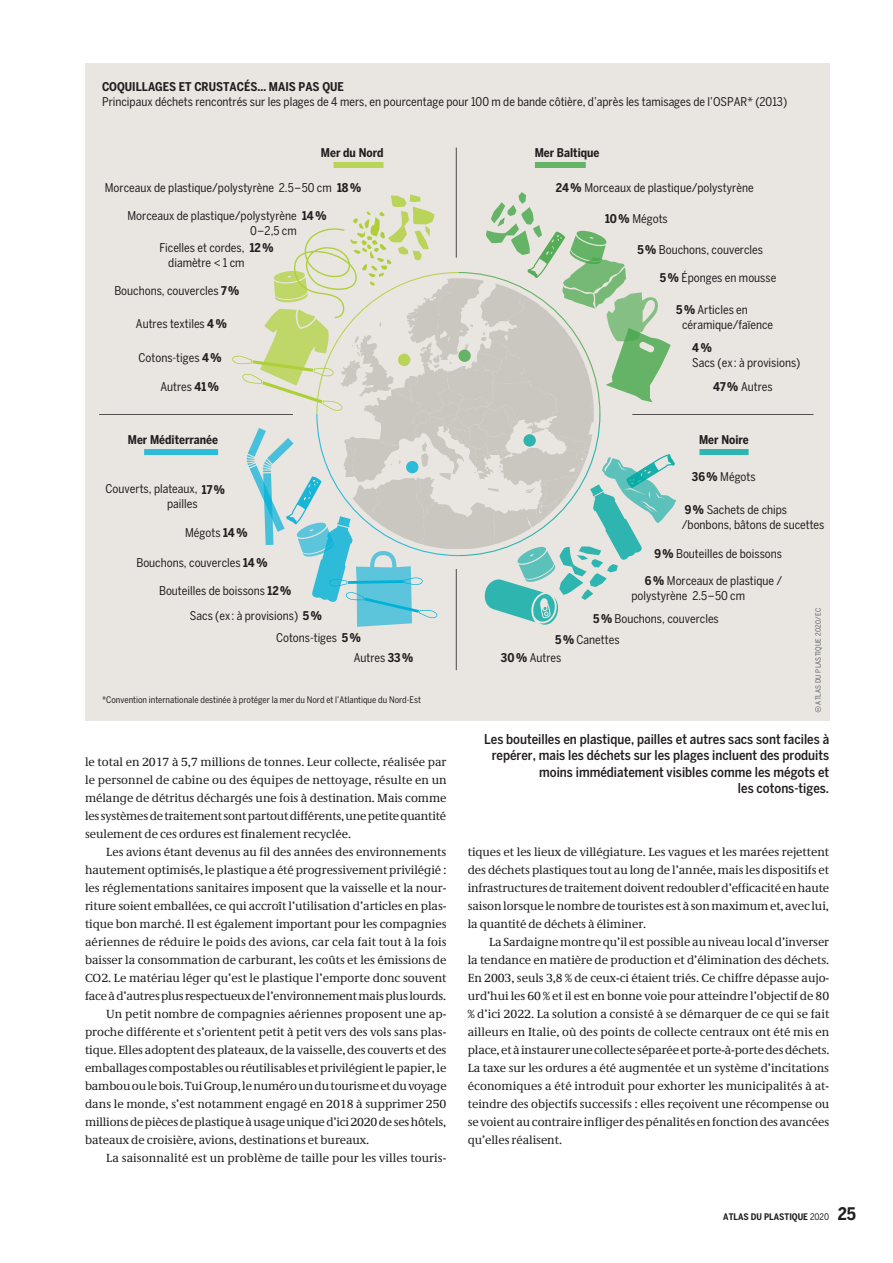
<style>
.page{position:relative;width:893px;height:1263px;background:#fff}
.page>*{position:absolute;margin:0;border:0;box-sizing:border-box;transform-origin:0 0}
.A_caption{font:500 condensed 13.5px/16.5px "Benton Sans";color:#231f20;text-align:right}
.A_text{font:12px/18px "Demos Pro";letter-spacing:-.005em;color:#231f20;text-align:justify}
.A_graphic_text{font:condensed 12px/15px "Benton Sans";color:#231f20}
.A_graphic_text-2{font:700 condensed 12px "Benton Sans";color:#231f20}
.A_graphic_text_small{font:condensed 9px "Benton Sans";color:#231f20}
.t1{font:700 condensed 9px "Benton Sans";color:#231f20}
.A_graphic_credit{font:condensed 7.2px "Benton Sans";letter-spacing:.02em;color:#636366}
.s1{font-weight:700}
.s2{font-weight:400}
.s3{font-size:17.25px}
</style>
<div class="page">
<div style="left:85px;top:64px;width:744px;height:657px;background:#e9e5e0"></div>
<hr style="left:632px;top:414px;width:181px;height:1px;background:#231f20">
<hr style="left:99px;top:414px;width:194px;height:1px;background:#231f20">
<hr style="left:456px;top:569px;width:1px;height:101px;background:#231f20">
<hr style="left:456px;top:148px;width:1px;height:110px;background:#231f20">
<div style="left:334px;top:162px;width:50px;height:6px;background:#b9d458"></div>
<div style="left:144px;top:449px;width:74px;height:6px;background:#2ebbda"></div>
<div style="left:699px;top:449px;width:50px;height:6px;background:#2eb5af"></div>
<div style="left:535px;top:162px;width:51px;height:6px;background:#65b366"></div>
<svg style="left:232px;top:192px;width:444px;height:435px"></svg>
<svg style="left:815px;top:706px;width:6px;height:6px"></svg>
<div style="left:406px;top:461px;width:12px;height:12px;background:#2ebbda;border-radius:50%"></div>
<div style="left:398px;top:354px;width:12px;height:12px;background:#b9d458;border-radius:50%"></div>
<svg style="left:458px;top:350px;width:13px;height:12px"></svg>
<svg style="left:523px;top:434px;width:13px;height:13px"></svg>
<p class="A_graphic_text-2" style="left:102px;top:79px;width:243px">COQUILLAGES ET CRUSTACÉS… MAIS PAS QUE</p>
<p class="A_graphic_text" style="left:102px;top:94px;width:687px">Principaux déchets rencontrés sur les plages de 4 mers, en pourcentage pour 100 m de bande côtière, d’après les tamisages de l’OSPAR* (2013)</p>
<p class="A_graphic_text-2" style="left:321px;top:145px;width:64px">Mer du Nord</p>
<p class="A_graphic_text-2" style="left:535px;top:145px;width:66px">Mer Baltique</p>
<p class="A_graphic_text" style="left:105px;top:181px;width:258px">Morceaux de plastique/polystyrène 2.5–50 cm <span class="s1">18%</span></p>
<p class="A_graphic_text" style="left:127px;top:208px;width:201px">Morceaux de plastique/polystyrène <span class="s1">14%</span></p>
<p class="A_graphic_text" style="left:250px;top:223px;width:48px">0–2,5 cm</p>
<p class="A_graphic_text" style="left:160px;top:240px;width:115px">Ficelles et cordes, <span class="s1">12%</span></p>
<p class="A_graphic_text" style="left:168px;top:255px;width:78px">diamètre &lt; 1 cm</p>
<p class="A_graphic_text" style="left:114px;top:283px;width:126px">Bouchons, couvercles <span class="s1">7%</span></p>
<p class="A_graphic_text" style="left:136px;top:316px;width:92px">Autres textiles <span class="s1">4%</span></p>
<p class="A_graphic_text" style="left:139px;top:350px;width:84px">Cotons-tiges <span class="s1">4%</span></p>
<p class="A_graphic_text" style="left:160px;top:379px;width:60px">Autres <span class="s1">41%</span></p>
<p class="A_graphic_text" style="left:556px;top:181px;width:199px"><span class="s1">24%</span> Morceaux de plastique/polystyrène</p>
<p class="A_graphic_text" style="left:605px;top:211px;width:64px"><span class="s1">10%</span> Mégots</p>
<p class="A_graphic_text" style="left:637px;top:242px;width:127px"><span class="s1">5%</span> Bouchons, couvercles</p>
<p class="A_graphic_text" style="left:660px;top:270px;width:118px"><span class="s1">5%</span> Éponges en mousse</p>
<p class="A_graphic_text" style="left:682px;top:302px;width:93px;text-indent:-6px"><span class="s1">5%</span> Articles en céramique/faïence</p>
<p class="A_graphic_text-2" style="left:692px;top:341px;width:21px">4%</p>
<p class="A_graphic_text" style="left:692px;top:355px;width:110px">Sacs (ex : à provisions)</p>
<p class="A_graphic_text" style="left:713px;top:379px;width:61px"><span class="s1">47%</span> Autres</p>
<p class="A_graphic_text-2" style="left:128px;top:432px;width:92px">Mer Méditerranée</p>
<p class="A_graphic_text-2" style="left:699px;top:432px;width:51px">Mer Noire</p>
<p class="A_graphic_text" style="left:106px;top:481px;width:121px">Couverts, plateaux, <span class="s1">17%</span></p>
<p class="A_graphic_text" style="left:167px;top:496px;width:32px">pailles</p>
<p class="A_graphic_text" style="left:185px;top:525px;width:64px">Mégots <span class="s1">14%</span></p>
<p class="A_graphic_text" style="left:136px;top:555px;width:133px">Bouchons, couvercles <span class="s1">14%</span></p>
<p class="A_graphic_text" style="left:159px;top:583px;width:134px">Bouteilles de boissons <span class="s1">12%</span></p>
<p class="A_graphic_text" style="left:692px;top:469px;width:65px"><span class="s1">36%</span> Mégots</p>
<p class="A_graphic_text" style="left:685px;top:502px;width:104px"><span class="s1">9%</span> Sachets de chips</p>
<p class="A_graphic_text" style="left:682px;top:517px;width:144px">/bonbons, bâtons de sucettes</p>
<p class="A_graphic_text" style="left:654px;top:546px;width:129px"><span class="s1">9%</span> Bouteilles de boissons</p>
<p class="A_graphic_text" style="left:645px;top:573px;width:139px"><span class="s1">6%</span> Morceaux de plastique /</p>
<p class="A_graphic_text" style="left:631px;top:588px;width:115px">polystyrène 2.5–50 cm</p>
<p class="A_graphic_text" style="left:190px;top:608px;width:133px">Sacs (ex : à provisions) <span class="s1">5%</span></p>
<p class="A_graphic_text" style="left:276px;top:630px;width:86px">Cotons-tiges <span class="s1">5%</span></p>
<p class="A_graphic_text" style="left:593px;top:611px;width:127px"><span class="s1">5%</span> Bouchons, couvercles</p>
<p class="A_graphic_text" style="left:555px;top:632px;width:66px"><span class="s1">5%</span> Canettes</p>
<p class="A_graphic_text" style="left:354px;top:650px;width:61px">Autres <span class="s1">33%</span></p>
<p class="A_graphic_text" style="left:501px;top:650px;width:62px"><span class="s1">30%</span> Autres</p>
<p class="A_graphic_text_small" style="left:102px;top:694px;width:320px">*Convention internationale destinée à protéger la mer du Nord et l’Atlantique du Nord-Est</p>
<p class="A_graphic_credit" style="left:814px;top:705px;width:98px;rotate:-90deg">ATLAS DU PLASTIQUE 2020/ EC</p>
<p class="A_text" style="left:85px;top:753px;width:363px">le total en 2017 à 5,7 millions de tonnes. Leur collecte, réalisée par le personnel de cabine ou des équipes de nettoyage, résulte en un mélange de détritus déchargés une fois à destination. Mais comme les systèmes de traitement sont partout différents, une petite quantité seulement de ces ordures est finalement recyclée.</p>
<p class="A_text" style="left:85px;top:843px;width:363px;text-indent:21px">Les avions étant devenus au fil des années des environnements hautement optimisés, le plastique a été progressivement privilégié : les réglementations sanitaires imposent que la vaisselle et la nour&shy;riture soient emballées, ce qui accroît l’utilisation d’articles en plas&shy;tique bon marché. Il est également important pour les compagnies aériennes de réduire le poids des avions, car cela fait tout à la fois baisser la consommation de carburant, les coûts et les émissions de CO2. Le matériau léger qu’est le plastique l’emporte donc souvent face à d’autres plus respectueux de l’environnement mais plus lourds.</p>
<p class="A_text" style="left:85px;top:1005px;width:363px;text-indent:21px">Un petit nombre de compagnies aériennes proposent une ap&shy;proche différente et s’orientent petit à petit vers des vols sans plas&shy;tique. Elles adoptent des plateaux, de la vaisselle, des couverts et des emballages compostables ou réutilisables et privilégient le papier, le bambou ou le bois. Tui Group, le numéro un du tourisme et du voyage dans le monde, s’est notamment engagé en 2018 à supprimer 250 millions de pièces de plastique à usage unique d’ici 2020 de ses hôtels, bateaux de croisière, avions, destinations et bureaux.</p>
<p class="A_text" style="left:106px;top:1149px;width:342px">La saisonnalité est un problème de taille pour les villes touris-</p>
<p class="A_caption" style="left:484px;top:730px;width:347px">Les bouteilles en plastique, pailles et autres sacs sont faciles à repérer, mais les déchets sur les plages incluent des produits moins immédiatement visibles comme les mégots et<br>les cotons-tiges.</p>
<p class="A_text" style="left:468px;top:843px;width:363px">tiques et les lieux de villégiature. Les vagues et les marées rejettent des déchets plastiques tout au long de l’année, mais les dispositifs et infrastructures de traitement doivent redoubler d’efficacité en haute saison lorsque le nombre de touristes est à son maximum et, avec lui, la quantité de déchets à éliminer.</p>
<p class="A_text" style="left:468px;top:933px;width:363px;text-indent:21px">La Sardaigne montre qu’il est possible au niveau local d’inverser la tendance en matière de production et d’élimination des déchets.<br>En 2003, seuls 3,8 % de ceux-ci étaient triés. Ce chiffre dépasse aujo&shy;urd’hui les 60 % et il est en bonne voie pour atteindre l’objectif de 80 % d’ici 2022. La solution a consisté à se démarquer de ce qui se fait ailleurs en Italie, où des points de collecte centraux ont été mis en place, et à instaurer une collecte séparée et porte-à-porte des déchets.<br>La taxe sur les ordures a été augmentée et un système d’incitations économiques a été introduit pour exhorter les municipalités à at&shy;teindre des objectifs successifs : elles reçoivent une récompense ou se voient au contraire infliger des pénalités en fonction des avancées qu’elles réalisent.</p>
<p class="t1" style="left:723px;top:1212px;width:134px">ATLAS DU PLASTIQUE <span class="s2">2020</span> <span class="s3">25</span></p>
</div>
